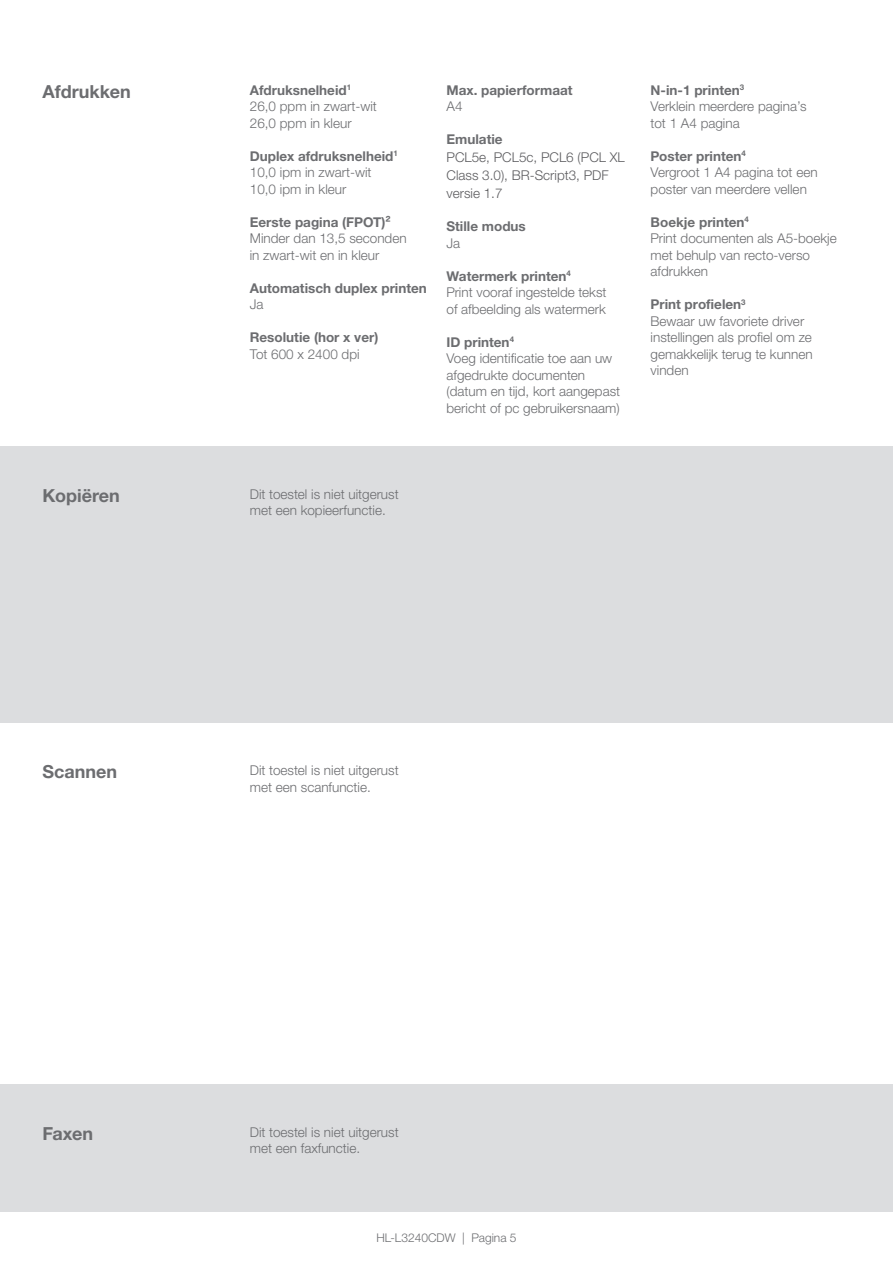
<style>
.page{position:relative;width:893px;height:1263px;background:#fff}
.page>*{position:absolute;margin:0;border:0;box-sizing:border-box;transform-origin:0 0}
.t1{font:700 18px "Helvetica Neue LTW1 G";color:#6c6d70}
.t2{font:300 13.5px/16.5px "Helvetica Neue LTW1 G";color:#6c6d70}
.t3{font:700 13.5px "Helvetica Neue LTW1 G";color:#6c6d70}
.t4{font:300 13.5px/18px "Helvetica Neue LTW1 G";color:#5c5c5f}
.t5{font:300 12px "Helvetica Neue LTW1 G";color:#6c6d70}
.s1{font-weight:700}
</style>
<div class="page">
<div style="left:0;top:446px;width:893px;height:277px;background:#dcdddf"></div>
<div style="left:0;top:1084px;width:893px;height:128px;background:#dcdddf"></div>
<h1 class="t1" style="left:43px;top:80px;width:90px">Afdrukken</h1>
<p class="t2" style="left:651px;top:82px;width:158px"><span class="s1">N-in-1 printen</span><sup>3<br></sup>Verklein meerdere pagina’s tot 1 A4 pagina</p>
<p class="t2" style="left:651px;top:148px;width:169px"><span class="s1">Poster printen</span><sup>4<br></sup>Vergroot 1 A4 pagina tot een poster van meerdere vellen</p>
<p class="t2" style="left:651px;top:214px;width:188px"><span class="s1">Boekje printen</span><sup>4<br></sup>Print documenten als A5-boekje met behulp van recto-verso afdrukken</p>
<p class="t2" style="left:651px;top:296px;width:164px"><span class="s1">Print profielen</span><sup>3<br></sup>Bewaar uw favoriete driver instellingen als profiel om ze gemakkelijk terug te kunnen vinden</p>
<p class="t2" style="left:250px;top:82px;width:129px"><span class="s1">Afdruksnelheid</span><sup>1<br></sup>26,0 ppm in zwart-wit<br>26,0 ppm in kleur</p>
<p class="t2" style="left:250px;top:148px;width:150px"><span class="s1">Duplex afdruksnelheid</span><sup>1<br></sup>10,0 ipm in zwart-wit<br>10,0 ipm in kleur</p>
<p class="t3" style="left:250px;top:214px;width:142px">Eerste pagina (FPOT)²</p>
<p class="t2" style="left:250px;top:230px;width:158px">Minder dan 13,5 seconden in zwart-wit en in kleur</p>
<p class="t3" style="left:250px;top:280px;width:179px">Automatisch duplex printen</p>
<p class="t2" style="left:250px;top:296px;width:15px">Ja</p>
<p class="t3" style="left:250px;top:329px;width:130px">Resolutie (hor x ver)</p>
<p class="t2" style="left:250px;top:346px;width:111px">Tot 600 x 2400 dpi</p>
<p class="t3" style="left:446px;top:82px;width:128px">Max. papierformaat</p>
<p class="t2" style="left:446px;top:98px;width:18px">A4</p>
<p class="t3" style="left:446px;top:131px;width:58px">Emulatie</p>
<p class="t4" style="left:446px;top:148px;width:180px">PCL5e, PCL5c, PCL6 (PCL XL<br>Class 3.0), BR-Script3, PDF versie 1.7</p>
<p class="t3" style="left:446px;top:218px;width:81px">Stille modus</p>
<p class="t2" style="left:446px;top:235px;width:15px">Ja</p>
<p class="t2" style="left:446px;top:268px;width:162px"><span class="s1">Watermerk printen</span><sup>4<br></sup>Print vooraf ingestelde tekst of afbeelding als watermerk</p>
<p class="t2" style="left:446px;top:334px;width:175px"><span class="s1">ID printen</span><sup>4<br></sup>Voeg identificatie toe aan uw afgedrukte documenten (datum en tijd, kort aangepast bericht of pc gebruikersnaam)</p>
<h1 class="t1" style="left:43px;top:484px;width:79px">Kopiëren</h1>
<h1 class="t1" style="left:43px;top:761px;width:76px">Scannen</h1>
<p class="t2" style="left:250px;top:486px;width:150px">Dit toestel is niet uitgerust met een kopieerfunctie.</p>
<p class="t2" style="left:250px;top:762px;width:150px">Dit toestel is niet uitgerust met een scanfunctie.</p>
<h1 class="t1" style="left:43px;top:1122px;width:52px">Faxen</h1>
<p class="t2" style="left:250px;top:1123px;width:150px">Dit toestel is niet uitgerust met een faxfunctie.</p>
<p class="t5" style="left:376px;top:1230px;width:142px">HL-L3240CDW | Pagina 5</p>
</div>
